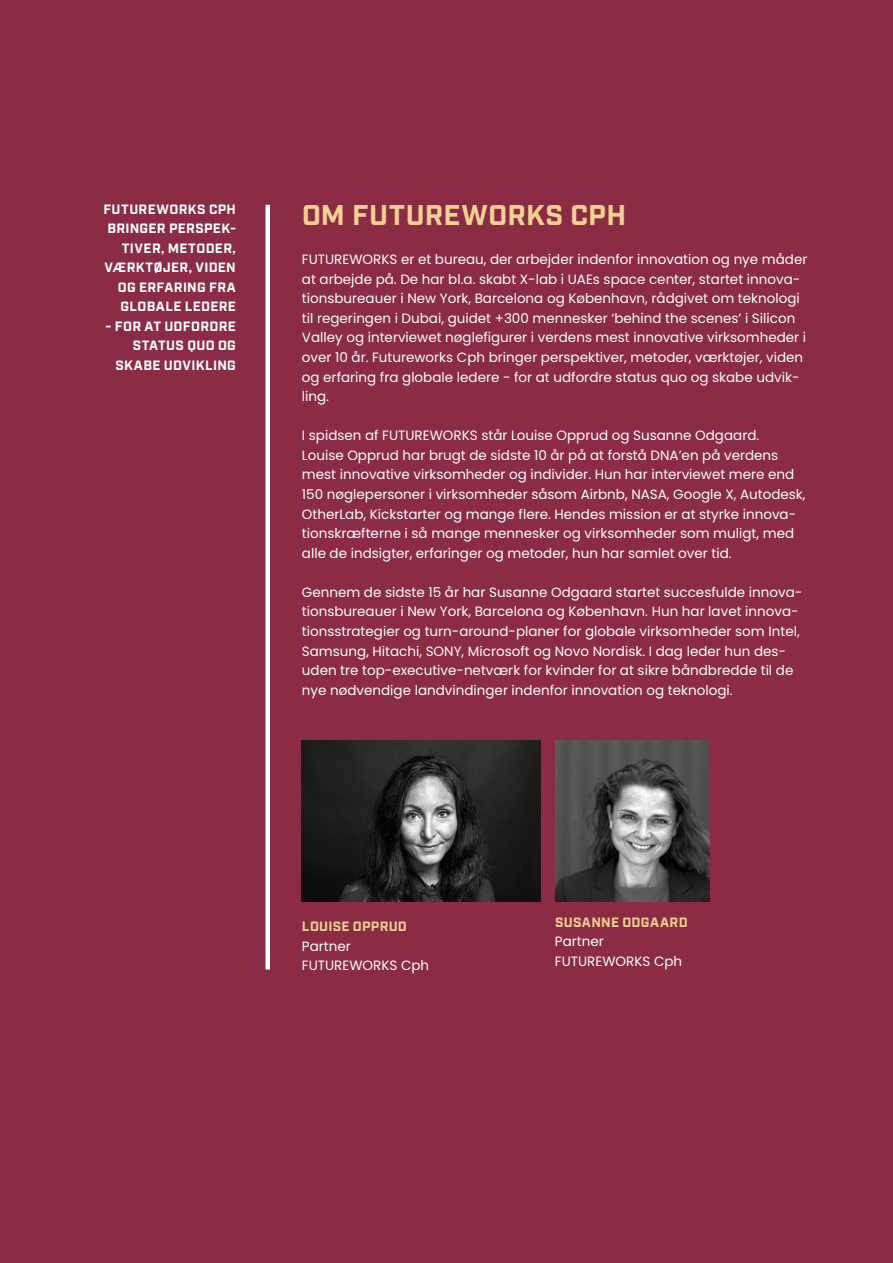
<style>
.page{position:relative;width:893px;height:1263px;background:#8b2b44}
.page>*{position:absolute;margin:0;border:0;box-sizing:border-box;transform-origin:0 0}
.Mellem_h3{font:700 28.5px "Industry";letter-spacing:.01em;color:#f2d193}
.brød_p{font:13.5px/19.6px "Poppins";color:#fff}
.t1{font:700 13.5px/19.5px "Industry";letter-spacing:.025em;color:#fff;text-align:right}
.t2{font:700 13.5px "Industry";letter-spacing:.02em;color:#f2d193}
</style>
<div class="page">
<hr style="left:266px;top:205px;width:4px;height:764px;background:#fff">
<img style="left:556px;top:741px;width:153px;height:160px">
<img style="left:302px;top:741px;width:239px;height:160px">
<p class="t1" style="left:103px;top:200px;width:134px">FUTUREWORKS CPH<br>BRINGER PERSPEK-<br>TIVER, METODER,<br>VÆRKTØJER, VIDEN<br>OG ERFARING FRA<br>GLOBALE LEDERE</p>
<p class="t1" style="left:106px;top:317px;width:132px">- FOR AT UDFORDRE<br>STATUS QUO OG<br>SKABE UDVIKLING</p>
<h3 class="Mellem_h3" style="left:302px;top:198px;width:326px">OM FUTUREWORKS CPH</h3>
<p class="brød_p" style="left:302px;top:250px;width:507px">FUTUREWORKS er et bureau, der arbejder indenfor innovation og nye måder at arbejde på. De har bl.a. skabt X-lab i UAEs space center, startet innova&shy;tionsbureauer i New York, Barcelona og København, rådgivet om teknologi til regeringen i Dubai, guidet +300 mennesker ‘behind the scenes’ i Silicon Valley og interviewet nøglefigurer i verdens mest innovative virksomheder i over 10 år. Futureworks Cph bringer perspektiver, metoder, værktøjer, viden og erfaring fra globale ledere - for at udfordre status quo og skabe udvik&shy;ling.</p>
<p class="brød_p" style="left:302px;top:426px;width:459px">I spidsen af FUTUREWORKS står Louise Opprud og Susanne Odgaard.</p>
<p class="brød_p" style="left:302px;top:445px;width:505px">Louise Opprud har brugt de sidste 10 år på at forstå DNA’en på verdens mest innovative virksomheder og individer. Hun har interviewet mere end 150 nøglepersoner i virksomheder såsom Airbnb, NASA, Google X, Autodesk, OtherLab, Kickstarter og mange flere. Hendes mission er at styrke innova&shy;tionskræfterne i så mange mennesker og virksomheder som muligt, med alle de indsigter, erfaringer og metoder, hun har samlet over tid.</p>
<p class="brød_p" style="left:302px;top:582px;width:502px">Gennem de sidste 15 år har Susanne Odgaard startet succesfulde innova&shy;tionsbureauer i New York, Barcelona og København. Hun har lavet innova&shy;tionsstrategier og turn-around-planer for globale virksomheder som Intel, Samsung, Hitachi, SONY, Microsoft og Novo Nordisk. I dag leder hun des&shy;uden tre top-executive-netværk for kvinder for at sikre båndbredde til de nye nødvendige landvindinger indenfor innovation og teknologi.</p>
<p class="t2" style="left:302px;top:918px;width:106px">LOUISE OPPRUD</p>
<p class="brød_p" style="left:302px;top:936px;width:129px">Partner<br>FUTUREWORKS Cph</p>
<p class="t2" style="left:555px;top:914px;width:134px">SUSANNE ODGAARD</p>
<p class="brød_p" style="left:555px;top:932px;width:129px">Partner<br>FUTUREWORKS Cph</p>
</div>
